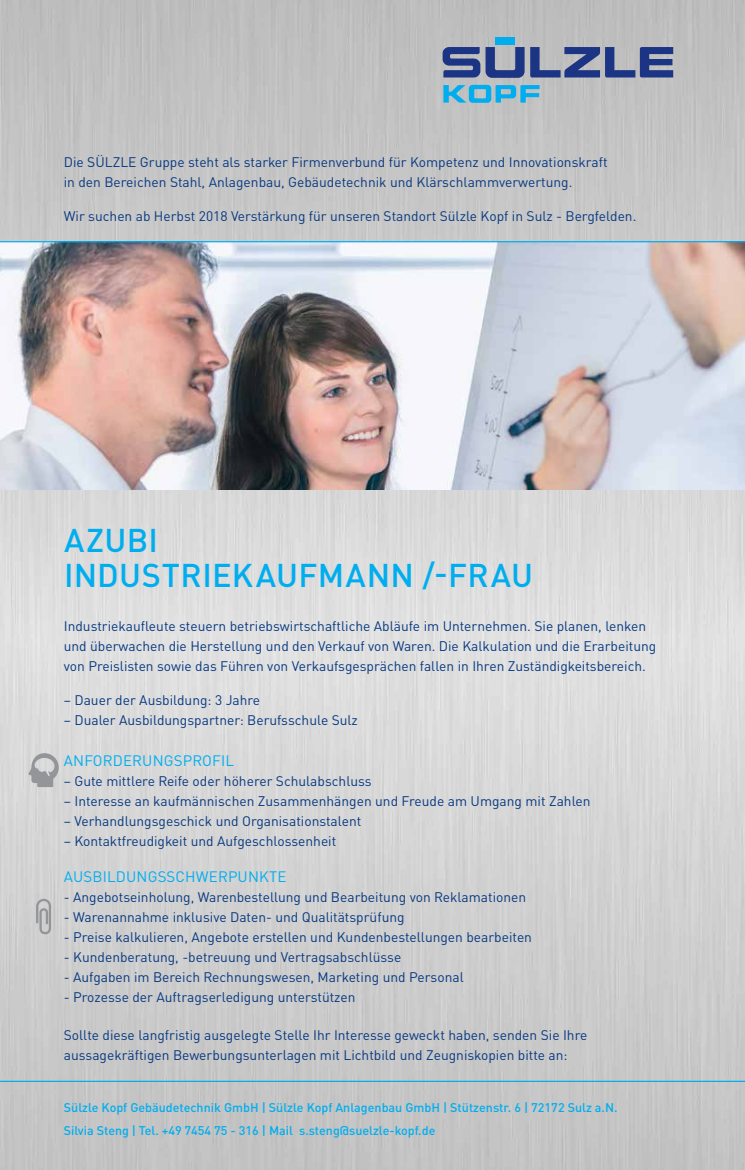
<style>
.page{position:relative;width:745px;height:1170px;background:#fff}
.page>*{position:absolute;margin:0;border:0;box-sizing:border-box;transform-origin:0 0}
.t1{font:500 32.5px/35px "DINOT";letter-spacing:.015em;color:#00aeef}
.t2{font:15px "DINOT";letter-spacing:.01em;color:#00aeef}
.t3{font:13.75px/20px "DINOT";color:#083981}
.t4{font:500 12.5px/22.5px "DINOT";color:#00aeef}
</style>
<div class="page">
<img style="left:0;top:0;width:744px;height:1169px">
<svg style="left:530px;top:47px;width:142px;height:30px;background:#66739e"></svg>
<div style="left:495px;top:37px;width:19px;height:8px;background:#00aeef"></div>
<svg style="left:442px;top:47px;width:82px;height:31px;background:#5c6b9b"></svg>
<svg style="left:443px;top:85px;width:96px;height:18px;background:#56b6d9"></svg>
<hr style="left:0;top:1080px;width:744px;height:1px;background:#00aeef">
<img style="left:0;top:242px;width:744px;height:247px">
<hr style="left:0;top:241px;width:744px;height:1px;background:#00aeef">
<svg style="left:36px;top:898px;width:15px;height:36px"></svg>
<svg style="left:28px;top:753px;width:31px;height:34px"></svg>
<p class="t3" style="left:64px;top:151px;width:545px">Die SÜLZLE Gruppe steht als starker Firmenverbund für Kompetenz und Innovationskraft in den Bereichen Stahl, Anlagenbau, Gebäudetechnik und Klärschlammverwertung.</p>
<p class="t3" style="left:64px;top:205px;width:573px">Wir suchen ab Herbst 2018 Verstärkung für unseren Standort Sülzle Kopf in Sulz - Bergfelden.</p>
<h1 class="t1" style="left:64px;top:522px;width:470px">azubi<br>I ndustriekaufmann /-Frau</h1>
<p class="t3" style="left:64px;top:615px;width:593px">Industriekaufleute steuern betriebswirtschaftliche Abläufe im Unternehmen. Sie planen, lenken und überwachen die Herstellung und den Verkauf von Waren. Die Kalkulation und die Erarbeitung von Preislisten sowie das Führen von Verkaufsgesprächen fallen in Ihren Zuständigkeitsbereich.</p>
<p class="t3" style="left:64px;top:690px;width:198px">– Dauer der Ausbildung: 3 Jahre</p>
<p class="t3" style="left:64px;top:710px;width:295px">– Dualer Ausbildungspartner: Berufsschule Sulz</p>
<p class="t2" style="left:64px;top:750px;width:110px">Anforderu ngsp</p>
<p class="t2" style="left:192px;top:750px;width:28px">rofil</p>
<p class="t3" style="left:64px;top:770px;width:309px">– Gute mittlere Reife oder höherer Schulabschluss</p>
<p class="t3" style="left:64px;top:790px;width:528px">– Interesse an kaufmännischen Zusammenhängen und Freude am Umgang mit Zahlen</p>
<p class="t3" style="left:64px;top:810px;width:299px">– Verhandlungsgeschick und Organisationstalent</p>
<p class="t3" style="left:64px;top:830px;width:274px">– Kontaktfreudigkeit und Aufgeschlossenheit</p>
<p class="t2" style="left:64px;top:866px;width:19px">Ausbildu</p>
<p class="t2" style="left:136px;top:866px;width:21px">ngss</p>
<p class="t2" style="left:175px;top:866px;width:21px">chwe</p>
<p class="t2" style="left:218px;top:866px;width:68px">rpu nkte</p>
<p class="t3" style="left:64px;top:886px;width:463px">- Angebotseinholung, Warenbestellung und Bearbeitung von Reklamationen</p>
<p class="t3" style="left:64px;top:906px;width:342px">- Warenannahme inklusive Daten- und Qualitätsprüfung</p>
<p class="t3" style="left:64px;top:926px;width:469px">- Preise kalkulieren, Angebote erstellen und Kundenbestellungen bearbeiten</p>
<p class="t3" style="left:64px;top:946px;width:339px">- Kundenberatung, -betreuung und Vertragsabschlüsse</p>
<p class="t3" style="left:64px;top:966px;width:401px">- Aufgaben im Bereich Rechnungswesen, Marketing und Personal</p>
<p class="t3" style="left:64px;top:986px;width:293px">- Prozesse der Auftragserledigung unterstützen</p>
<p class="t3" style="left:64px;top:1024px;width:524px">Sollte diese langfristig ausgelegte Stelle Ihr Interesse geweckt haben, senden Sie Ihre aussagekräftigen Bewerbungsunterlagen mit Lichtbild und Zeugniskopien bitte an:</p>
<p class="t4" style="left:64px;top:1095px;width:555px">Sülzle Kopf Gebäudetechnik GmbH | Sülzle Kopf Anlagenbau GmbH | Stützenstr. 6 | 72172 Sulz a.N.<br>Silvia Steng | Tel. +49 7454 75 - 316 | Mail s.steng@suelzle-kopf.de</p>
</div>
